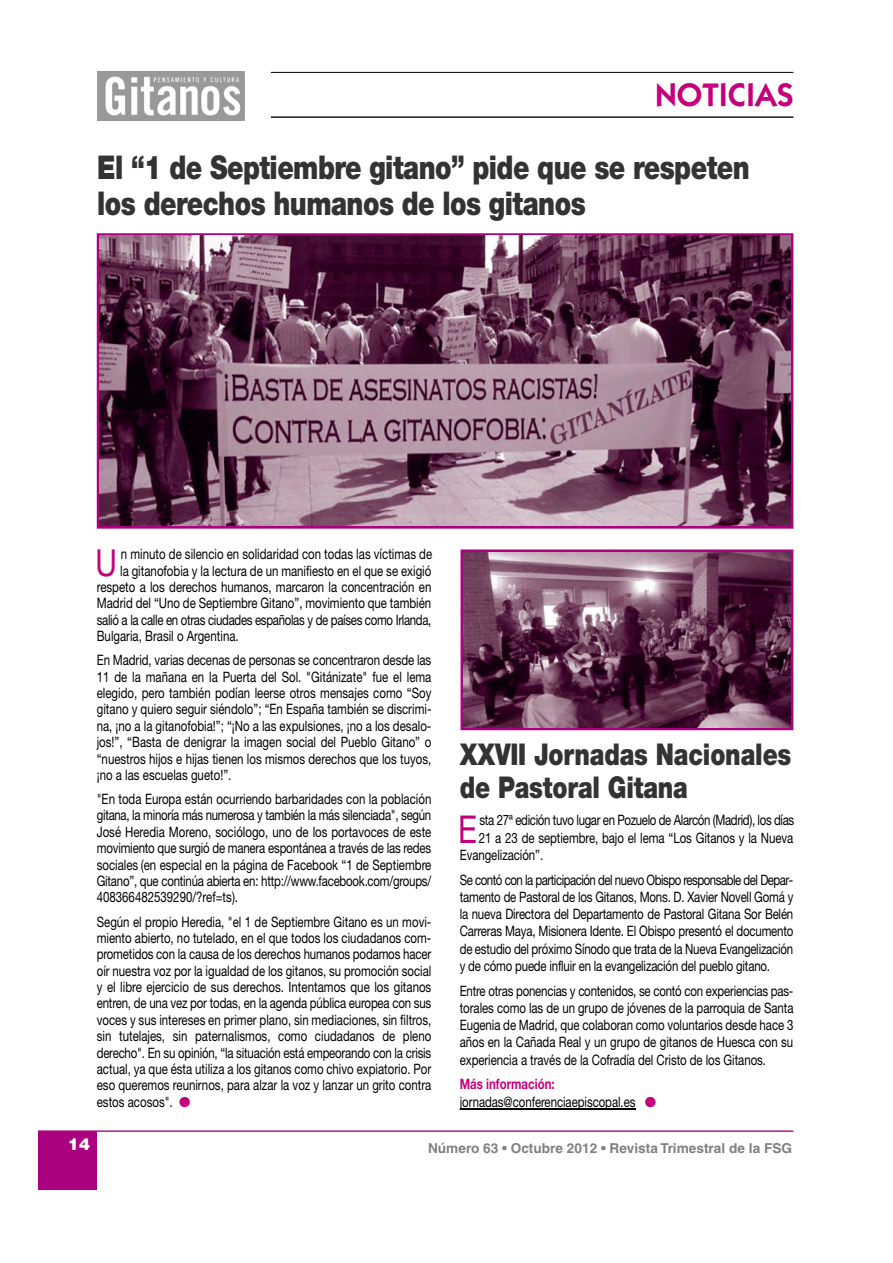
<style>
.page{position:relative;width:893px;height:1263px;background:#fff}
.page>*{position:absolute;margin:0;border:0;box-sizing:border-box;transform-origin:0 0}
.t1{font:38.4px "Helvetica Neue";color:#c4007b;scale:.8 1}
.t2{font:37.2px "Helvetica Neue";color:#c4007b;scale:.8 1}
.t3{font:900 32.7px/35.5px "Helvetica Neue";letter-spacing:-.02em;color:#333;scale:.8 1}
.t4{font:600 32.7px "Itc Kabel";color:#c4007b}
.t5{font:900 30px/32.7px "Helvetica Neue";letter-spacing:-.005em;color:#333;scale:.8 1}
.t6{font:900 16.35px "Helvetica";color:#fff}
.t7{font:14.4px/16.4px "Helvetica Neue";color:#000;text-align:justify;scale:.8 1}
.t8{font:14.4px "Helvetica Neue";letter-spacing:-.03em;color:#000;scale:.8 1}
.t9{font:14.4px "Helvetica Neue";letter-spacing:-.035em;color:#000;scale:.8 1}
.t10{font:700 13.65px "Helvetica";color:#808080}
.s1{color:#c4007b}
.s2{font-weight:700;color:#c4007b}
</style>
<div class="page">
<hr style="left:460px;top:1108px;width:175px;height:1px;background:#000">
<img style="left:98px;top:71px;width:147px;height:49px">
<div style="left:39px;top:1131px;width:58px;height:58px;background:#ab007f"></div>
<hr style="left:271px;top:116px;width:522px;height:2px;background:#000">
<svg style="left:271px;top:72px;width:522px;height:1px"></svg>
<hr style="left:39px;top:1130px;width:754px;height:2px;background:#ab007f">
<div style="left:97px;top:233px;width:696px;height:296px;border:3px solid #ab007f"></div>
<img style="left:99px;top:236px;width:691px;height:290px">
<div style="left:460px;top:549px;width:333px;height:181px;border:3px solid #ab007f"></div>
<img style="left:463px;top:552px;width:327px;height:175px">
<h3 class="t4" style="left:655px;top:76px;width:140px">NOTICIAS</h3>
<h3 class="t3" style="left:97px;top:150px;width:817px">El “1 de Septiembre gitano” pide que se respeten los derechos humanos de los gitanos</h3>
<h2 class="t2" style="left:95px;top:540px;width:28px">U</h2>
<p class="t7" style="left:121px;top:546px;width:391px">n minuto de silencio en solidaridad con todas las víctimas de</p>
<p class="t7" style="left:120px;top:562px;width:391px">la gitanofobia y la lectura de un manifiesto en el que se exigió</p>
<p class="t7" style="left:97px;top:578px;width:420px">respeto a los derechos humanos, marcaron la concentración en</p>
<p class="t7" style="left:97px;top:595px;width:420px">Madrid del “Uno de Septiembre Gitano”, movimiento que también</p>
<p class="t8" style="left:97px;top:611px;width:420px">salió a la calle en otras ciudades españolas y de países como Irlanda,</p>
<p class="t7" style="left:97px;top:627px;width:179px">Bulgaria, Brasil o Argentina.</p>
<p class="t7" style="left:97px;top:652px;width:420px">En Madrid, varias decenas de personas se concentraron desde las 11 de la mañana en la Puerta del Sol. "Gitánizate" fue el lema elegido, pero también podían leerse otros mensajes como “Soy gitano y quiero seguir siéndolo”; “En España también se discrimi&shy;na, ¡no a la gitanofobia!”; “¡No a las expulsiones, ¡no a los desalo&shy;jos!”, “Basta de denigrar la imagen social del Pueblo Gitano” o “nuestros hijos e hijas tienen los mismos derechos que los tuyos, ¡no a las escuelas gueto!”.</p>
<p class="t7" style="left:97px;top:790px;width:420px">"En toda Europa están ocurriendo barbaridades con la población gitana, la minoría más numerosa y también la más silenciada", según José Heredia Moreno, sociólogo, uno de los portavoces de este movimiento que surgió de manera espontánea a través de las redes sociales (en especial en la página de Facebook “1 de Septiembre Gitano”, que continúa abierta en: http://www.facebook.com/groups/ 408366482539290/?ref=ts).</p>
<p class="t7" style="left:97px;top:913px;width:420px">Según el propio Heredia, "el 1 de Septiembre Gitano es un movi&shy;miento abierto, no tutelado, en el que todos los ciudadanos com&shy;prometidos con la causa de los derechos humanos podamos hacer oír nuestra voz por la igualdad de los gitanos, su promoción social y el libre ejercicio de sus derechos. Intentamos que los gitanos entren, de una vez por todas, en la agenda pública europea con sus voces y sus intereses en primer plano, sin mediaciones, sin filtros, sin tutelajes, sin paternalismos, como ciudadanos de pleno derecho". En su opinión, “la situación está empeorando con la crisis actual, ya que ésta utiliza a los gitanos como chivo expiatorio. Por eso queremos reunirnos, para alzar la voz y lanzar un grito contra estos acosos". <span class="s1">●</span></p>
<h3 class="t5" style="left:460px;top:738px;width:416px">XXVII Jornadas Nacionales de Pastoral Gitana</h3>
<h1 class="t1" style="left:458px;top:806px;width:25px">E</h1>
<p class="t9" style="left:479px;top:812px;width:395px">sta 27ª edición tuvo lugar en Pozuelo de Alarcón (Madrid), los días</p>
<p class="t7" style="left:479px;top:829px;width:395px">21 a 23 de septiembre, bajo el lema “Los Gitanos y la Nueva</p>
<p class="t7" style="left:460px;top:846px;width:106px">Evangelización”.</p>
<p class="t7" style="left:460px;top:871px;width:419px;line-height:17.2px">Se contó con la participación del nuevo Obispo responsable del Depar&shy;tamento de Pastoral de los Gitanos, Mons. D. Xavier Novell Gomá y la nueva Directora del Departamento de Pastoral Gitana Sor Belén Carreras Maya, Misionera Idente. El Obispo presentó el documento de estudio del próximo Sínodo que trata de la Nueva Evangelización y de cómo puede influir en la evangelización del pueblo gitano.</p>
<p class="t7" style="left:460px;top:982px;width:419px;line-height:17.2px">Entre otras ponencias y contenidos, se contó con experiencias pas&shy;torales como las de un grupo de jóvenes de la parroquia de Santa Eugenia de Madrid, que colaboran como voluntarios desde hace 3 años en la Cañada Real y un grupo de gitanos de Huesca con su experiencia a través de la Cofradía del Cristo de los Gitanos.</p>
<p class="t7" style="left:460px;top:1075px;width:247px;line-height:17.2px"><span class="s2">Más información: </span>jornadas@conferenciaepiscopal.es <span class="s1">●</span></p>
<p class="t6" style="left:68px;top:1133px;width:23px">14</p>
<p class="t10" style="left:428px;top:1140px;width:365px">Número 63 • Octubre 2012 • Revista Trimestral de la FSG</p>
</div>
